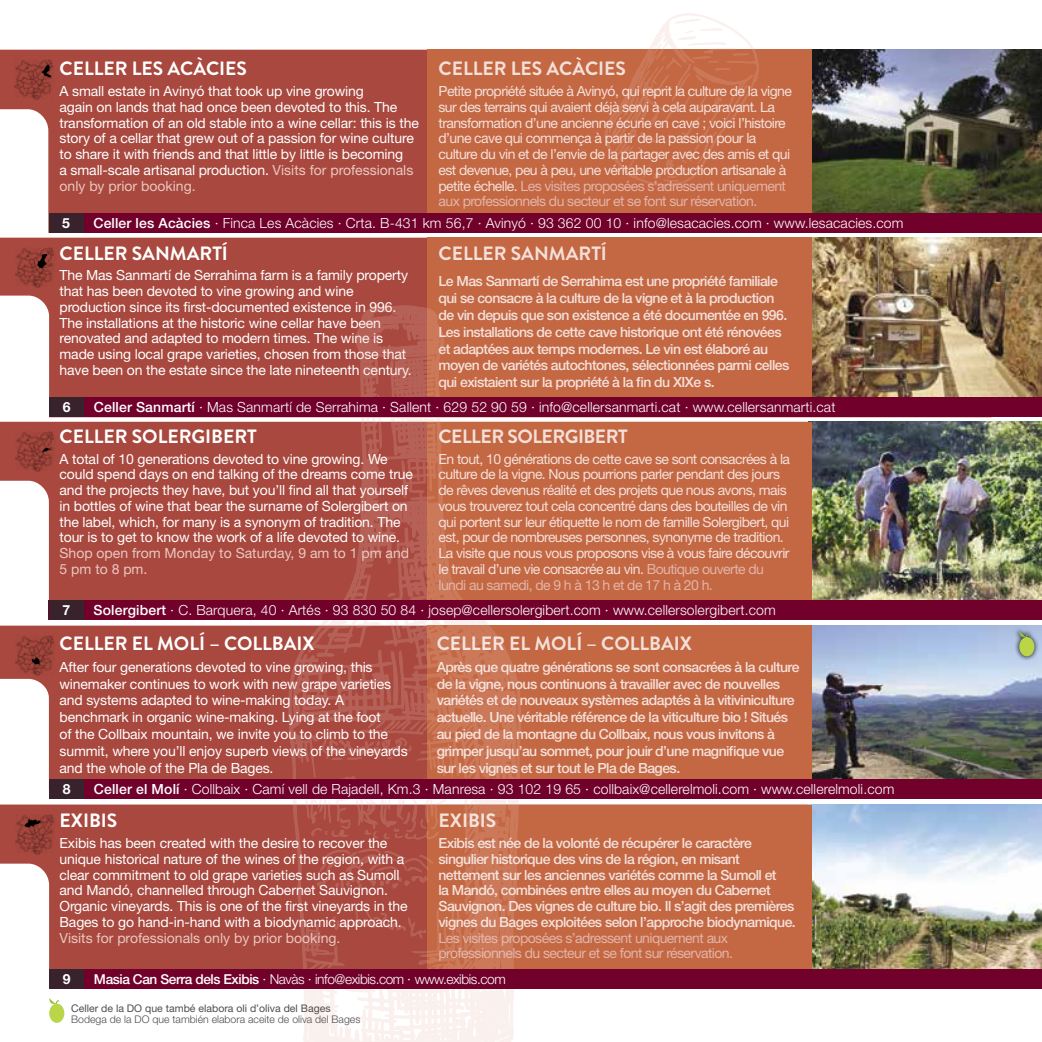
<style>
.page{position:relative;width:1042px;height:1042px;background:#fff}
.page>*{position:absolute;margin:0;border:0;box-sizing:border-box;transform-origin:0 0}
.t1{font:700 19.25px "Brandon Grotesque";color:#fff}
.t2{font:700 19.25px "Brandon Grotesque";letter-spacing:-.025em;color:#fff}
.t3{font:14px/15.8px "Helvetica Neue LT Std";letter-spacing:-.01em;color:#fff}
.t4{font:500 14px/16.8px "Helvetica Neue LT Std";letter-spacing:-.04em;color:#fff}
.t5{font:14px/15.8px "Helvetica Neue LT Std";letter-spacing:-.04em;color:#fff}
.t6{font:300 14px "Helvetica Neue LT Std";letter-spacing:.01em;color:#fff}
.t7{font:14px/15.8px "Helvetica Neue LT Std";color:#eac8c1}
.t8{font:14px/15.8px "Helvetica Neue LT Std";letter-spacing:-.04em;color:#eac8c1}
.t9{font:700 14px "Helvetica Neue LT Std";color:#fff}
.t10{font:300 13.65px "Helvetica Neue LT Std";letter-spacing:-.03em;color:#fff}
.t11{font:300 10.5px "Helvetica Neue LT Std";color:#4d4d4d}
.t12{font:10.5px "Helvetica Neue LT Std";color:#4d4d4d}
.s1{color:#eac8c1}
.s2{font-weight:500}
.s3{font-size:14px}
</style>
<div class="page">
<svg style="left:0;top:50px;width:427px;height:183px;background:#af574e"></svg>
<svg style="left:0;top:238px;width:427px;height:159px;background:#af584f"></svg>
<svg style="left:0;top:422px;width:288px;height:182px;background:#b46159"></svg>
<svg style="left:0;top:625px;width:288px;height:166px;background:#b36057"></svg>
<svg style="left:0;top:804px;width:288px;height:165px;background:#b15c54"></svg>
<img style="left:811px;top:50px;width:231px;height:173px">
<div style="left:427px;top:50px;width:384px;height:181px;background:#c46743"></div>
<img style="left:811px;top:237px;width:231px;height:160px">
<img style="left:811px;top:422px;width:231px;height:178px">
<img style="left:811px;top:625px;width:231px;height:154px">
<img style="left:811px;top:804px;width:231px;height:165px">
<div style="left:427px;top:237px;width:384px;height:180px;background:#c46743"></div>
<div style="left:427px;top:422px;width:384px;height:182px;background:#c46743"></div>
<div style="left:427px;top:625px;width:384px;height:166px;background:#c46743"></div>
<div style="left:427px;top:804px;width:384px;height:181px;background:#c46743"></div>
<svg style="left:288px;top:305px;width:233px;height:737px"></svg>
<div style="left:49px;top:213px;width:992px;height:20px;background:#71002b"></div>
<div style="left:49px;top:213px;width:34px;height:20px;background:#38222b"></div>
<div style="left:49px;top:397px;width:993px;height:20px;background:#71002b"></div>
<div style="left:49px;top:397px;width:35px;height:20px;background:#38222b"></div>
<div style="left:49px;top:600px;width:993px;height:20px;background:#71002b"></div>
<div style="left:49px;top:600px;width:35px;height:20px;background:#38222b"></div>
<div style="left:49px;top:779px;width:993px;height:20px;background:#71002b"></div>
<div style="left:49px;top:779px;width:35px;height:20px;background:#38222b"></div>
<div style="left:49px;top:969px;width:993px;height:20px;background:#71002b"></div>
<div style="left:49px;top:969px;width:35px;height:20px;background:#38222b"></div>
<img style="left:14px;top:59px;width:48px;height:41px">
<svg style="left:42px;top:65px;width:9px;height:12px"></svg>
<img style="left:15px;top:247px;width:48px;height:40px">
<svg style="left:38px;top:254px;width:9px;height:14px"></svg>
<img style="left:15px;top:431px;width:48px;height:41px">
<svg style="left:42px;top:448px;width:8px;height:4px"></svg>
<img style="left:15px;top:635px;width:48px;height:40px">
<svg style="left:32px;top:657px;width:8px;height:7px"></svg>
<img style="left:15px;top:814px;width:48px;height:40px">
<svg style="left:25px;top:819px;width:16px;height:8px"></svg>
<svg style="left:603px;top:13px;width:156px;height:173px"></svg>
<div style="left:1014px;top:627px;width:26px;height:35px;background:#000;opacity:.75"></div>
<svg style="left:1019px;top:632px;width:10px;height:10px"></svg>
<div style="left:1019px;top:637px;width:15px;height:19px;background:#bbd548;border-radius:50%"></div>
<svg style="left:49px;top:998px;width:10px;height:6px"></svg>
<div style="left:49px;top:1003px;width:15px;height:20px;background:#bbd548;border-radius:50%"></div>
<h1 class="t1" style="left:60px;top:55px;width:189px">CELLER LES ACÀCIES</h1>
<p class="t3" style="left:60px;top:83px;width:361px">A small estate in Avinyó that took up vine growing<br>again on lands that had once been devoted to this. The transformation of an old stable into a wine cellar: this is the story of a cellar that grew out of a passion for wine culture to share it with friends and that little by little is becoming<br>a small-scale artisanal production. <span class="s1">Visits for professionals only by prior booking.</span></p>
<h1 class="t1" style="left:438px;top:55px;width:189px">CELLER LES ACÀCIES</h1>
<p class="t5" style="left:438px;top:83px;width:355px">Petite propriété située à Avinyó, qui reprit la culture de la vigne sur des terrains qui avaient déjà servi à cela auparavant. La transformation d’une ancienne écurie en cave ; voici l’histoire d’une cave qui commença à partir de la passion pour la culture du vin et de l’envie de la partager avec des amis et qui est devenue, peu à peu, une véritable production artisanale à petite échelle. <span class="s1">Les visites proposées s’adressent uniquement aux professionnels du secteur et se font sur réservation.</span></p>
<h1 class="t1" style="left:438px;top:240px;width:170px">CELLER SANMARTÍ</h1>
<p class="t4" style="left:438px;top:273px;width:352px">Le Mas Sanmartí de Serrahima est une propriété familiale qui se consacre à la culture de la vigne et à la production de vin depuis que son existence a été documentée en 996.<br>Les installations de cette cave historique ont été rénovées et adaptées aux temps modernes. Le vin est élaboré au moyen de variétés autochtones, sélectionnées parmi celles qui existaient sur la propriété à la fin du XIXe s.</p>
<h1 class="t2" style="left:438px;top:423px;width:191px">CELLER SOLERGIBERT</h1>
<p class="t5" style="left:438px;top:450px;width:353px">En tout, 10 générations de cette cave se sont consacrées à la culture de la vigne. Nous pourrions parler pendant des jours de rêves devenus réalité et des projets que nous avons, mais vous trouverez tout cela concentré dans des bouteilles de vin qui portent sur leur étiquette le nom de famille Solergibert, qui est, pour de nombreuses personnes, synonyme de tradition.<br>La visite que nous vous proposons vise à vous faire découvrir le travail d’une vie consacrée au vin. <span class="s1">Boutique ouverte du lundi au samedi, de 9 h à 13 h et de 17 h à 20 h.</span></p>
<p class="t9" style="left:62px;top:214px;width:9px">5</p>
<p class="t6" style="left:93px;top:214px;width:811px"><span class="s2">Celler les Acàcies</span> · Finca Les Acàcies · Crta. B-431 km 56,7 · Avinyó · 93 362 00 10 · info@lesacacies.com · www.lesacacies.com</p>
<h1 class="t1" style="left:60px;top:240px;width:170px">CELLER SANMARTÍ</h1>
<p class="t3" style="left:60px;top:267px;width:354px">The Mas Sanmartí de Serrahima farm is a family property that has been devoted to vine growing and wine production since its first-documented existence in 996.<br>The installations at the historic wine cellar have been renovated and adapted to modern times. The wine is made using local grape varieties, chosen from those that have been on the estate since the late nineteenth century.</p>
<p class="t9" style="left:63px;top:399px;width:9px">6</p>
<p class="t6" style="left:94px;top:399px;width:743px"><span class="s2">Celler Sanmartí</span> · Mas Sanmartí de Serrahima · Sallent · 629 52 90 59 · info@cellersanmarti.cat · www.cellersanmarti.cat</p>
<h1 class="t1" style="left:60px;top:423px;width:199px">CELLER SOLERGIBERT</h1>
<p class="t3" style="left:60px;top:450px;width:355px">A total of 10 generations devoted to vine growing. We could spend days on end talking of the dreams come true and the projects they have, but you’ll find all that yourself in bottles of wine that bear the surname of Solergibert on the label, which, for many is a synonym of tradition. The tour is to get to know the work of a life devoted to wine.</p>
<p class="t7" style="left:60px;top:545px;width:351px">Shop open from Monday to Saturday, 9 am to 1 pm and<br>5 pm to 8 pm.</p>
<p class="t9" style="left:62px;top:602px;width:9px">7</p>
<p class="t6" style="left:94px;top:602px;width:683px"><span class="s2">Solergibert</span> · C. Barquera, 40 · Artés · 93 830 50 84 · josep@cellersolergibert.com · www.cellersolergibert.com</p>
<h1 class="t1" style="left:60px;top:630px;width:257px">CELLER EL MOLÍ – COLLBAIX</h1>
<p class="t3" style="left:60px;top:658px;width:350px;line-height:16.8px">After four generations devoted to vine growing, this winemaker continues to work with new grape varieties and systems adapted to wine-making today. A benchmark in organic wine-making. Lying at the foot<br>of the Collbaix mountain, we invite you to climb to the summit, where you’ll enjoy superb views of the vineyards and the whole of the Pla de Bages.</p>
<h1 class="t1" style="left:60px;top:807px;width:59px">EXIBIS</h1>
<p class="t3" style="left:60px;top:835px;width:350px">Exibis has been created with the desire to recover the unique historical nature of the wines of the region, with a clear commitment to old grape varieties such as Sumoll and Mandó, channelled through Cabernet Sauvignon.<br>Organic vineyards. This is one of the first vineyards in the Bages to go hand-in-hand with a biodynamic approach.</p>
<p class="t7" style="left:60px;top:929px;width:282px">Visits for professionals only by prior booking.</p>
<h1 class="t1" style="left:437px;top:630px;width:257px">CELLER EL MOLÍ – COLLBAIX</h1>
<p class="t4" style="left:437px;top:658px;width:364px">Après que quatre générations se sont consacrées à la culture de la vigne, nous continuons à travailler avec de nouvelles variétés et de nouveaux systèmes adaptés à la vitiviniculture actuelle. Une véritable référence de la viticulture bio ! Situés au pied de la montagne du Collbaix, nous vous invitons à grimper jusqu’au sommet, pour jouir d’une magnifique vue sur les vignes et sur tout le Pla de Bages.</p>
<h1 class="t1" style="left:438px;top:807px;width:59px">EXIBIS</h1>
<p class="t4" style="left:438px;top:835px;width:359px;line-height:15.8px">Exibis est née de la volonté de récupérer le caractère singulier historique des vins de la région, en misant nettement sur les anciennes variétés comme la Sumoll et<br>la Mandó, combinées entre elles au moyen du Cabernet Sauvignon. Des vignes de culture bio. Il s’agit des premières vignes du Bages exploitées selon l’approche biodynamique.</p>
<p class="t8" style="left:438px;top:929px;width:296px">Les visites proposées s’adressent uniquement aux professionnels du secteur et se font sur réservation.</p>
<p class="t9" style="left:63px;top:781px;width:9px">8</p>
<p class="t6" style="left:94px;top:781px;width:802px"><span class="s2">Celler el Molí</span> · Collbaix · Camí vell de Rajadell, Km.3 · Manresa · 93 102 19 65 · collbaix@cellerelmoli.com · www.cellerelmoli.com</p>
<p class="t9" style="left:63px;top:970px;width:9px">9</p>
<p class="t10" style="left:94px;top:971px;width:413px"><span class="s2">Masia Can Serra dels Exibis</span> <span class="s3">·</span> Navàs <span class="s3">·</span> info@exibis.com <span class="s3">·</span> www.exibis.com</p>
<p class="t12" style="left:71px;top:1001px;width:261px">Celler de la DO que també elabora oli d’oliva del Bages</p>
<p class="t11" style="left:71px;top:1013px;width:291px">Bodega de la DO que también elabora aceite de oliva del Bages</p>
</div>
